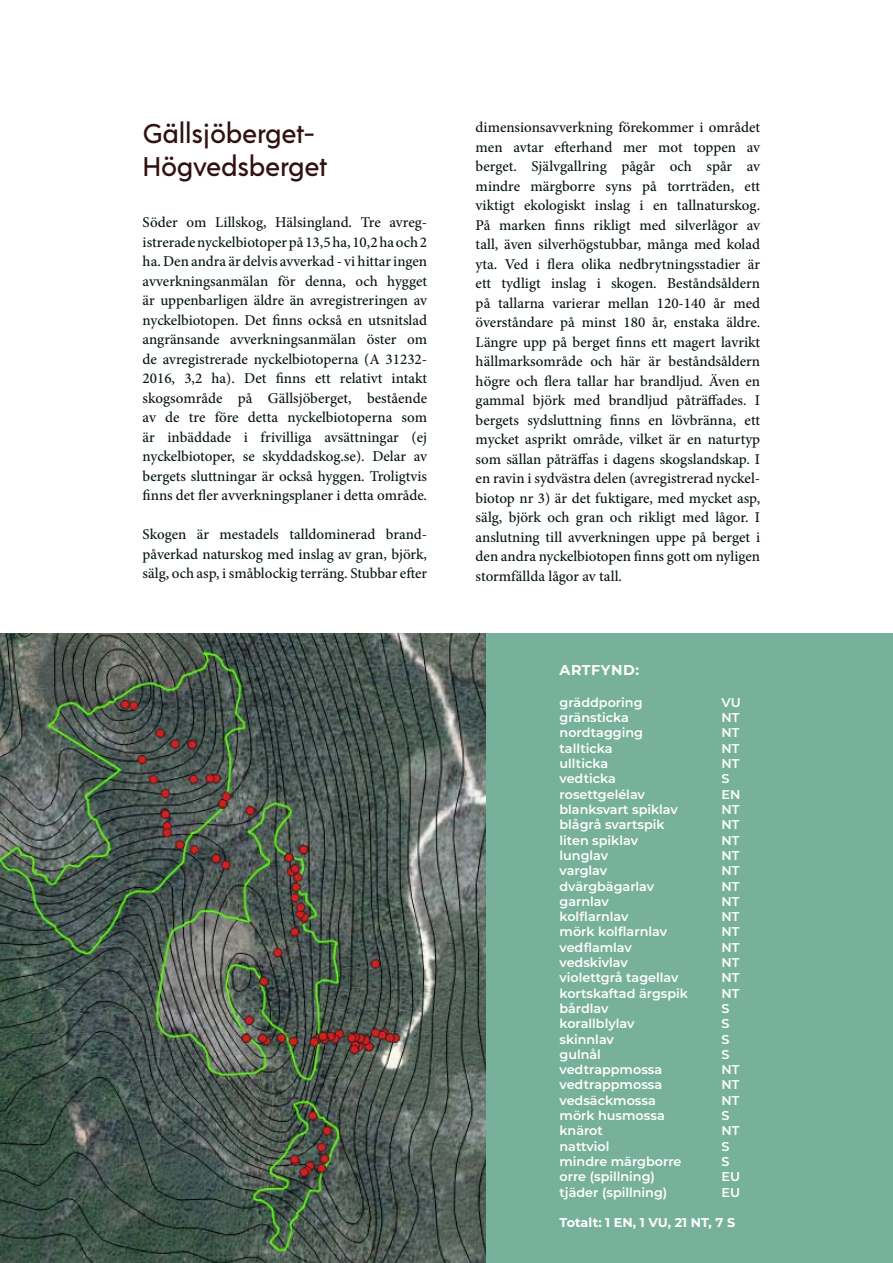
<style>
.page{position:relative;width:893px;height:1263px;background:#fff}
.page>*{position:absolute;margin:0;border:0;box-sizing:border-box;transform-origin:0 0}
.t1{font:500 27px/32.4px "Acre";letter-spacing:-.01em;color:#311010}
.t2{font:500 15px/19.5px "Minion Pro";color:#081514;text-align:justify}
.t3{font:700 14.25px "Montserrat";letter-spacing:.04em;color:#fff}
.t4{font:600 12.75px "Montserrat";color:#fff}
.t5{font:700 12.75px "Montserrat";color:#fff}
</style>
<div class="page">
<img style="left:0;top:633px;width:486px;height:630px">
<div style="left:486px;top:633px;width:407px;height:630px;background:#78b19b"></div>
<h1 class="t1" style="left:143px;top:116px;width:186px">Gällsjöberget-<br>Högvedsberget</h1>
<p class="t2" style="left:143px;top:213px;width:286px">Söder om Lillskog, Hälsingland. Tre avreg&shy;istrerade nyckelbiotoper på 13,5 ha, 10,2 ha och 2 ha. Den andra är delvis avverkad - vi hittar ingen avverkningsanmälan för denna, och hygget är uppenbarligen äldre än avregistreringen av nyckelbiotopen. Det finns också en utsnitslad angränsande avverkningsanmälan öster om de avregistrerade nyckelbiotoperna (A 31232- 2016, 3,2 ha). Det finns ett relativt intakt skogsområde på Gällsjöberget, bestående av de tre före detta nyckelbiotoperna som är inbäddade i frivilliga avsättningar (ej nyckelbiotoper, se skyddadskog.se). Delar av bergets sluttningar är också hyggen. Troligtvis finns det fler avverkningsplaner i detta område.</p>
<p class="t2" style="left:143px;top:525px;width:286px">Skogen är mestadels talldominerad brand&shy;påverkad naturskog med inslag av gran, björk, sälg, och asp, i småblockig terräng. Stubbar efter</p>
<p class="t2" style="left:476px;top:118px;width:286px">dimensionsavverkning förekommer i området men avtar efterhand mer mot toppen av berget. Självgallring pågår och spår av mindre märgborre syns på torrträden, ett viktigt ekologiskt inslag i en tallnaturskog.<br>På marken finns rikligt med silverlågor av tall, även silverhögstubbar, många med kolad yta. Ved i flera olika nedbrytningsstadier är ett tydligt inslag i skogen. Beståndsåldern på tallarna varierar mellan 120-140 år med överståndare på minst 180 år, enstaka äldre.<br>Längre upp på berget finns ett magert lavrikt hällmarksområde och här är beståndsåldern högre och flera tallar har brandljud. Även en gammal björk med brandljud påträffades. I bergets sydsluttning finns en lövbränna, ett mycket asprikt område, vilket är en naturtyp som sällan påträffas i dagens skogslandskap. I en ravin i sydvästra delen (avregistrerad nyckel&shy;biotop nr 3) är det fuktigare, med mycket asp, sälg, björk och gran och rikligt med lågor. I anslutning till avverkningen uppe på berget i den andra nyckelbiotopen finns gott om nyligen stormfällda lågor av tall.</p>
<p class="t3" style="left:560px;top:660px;width:81px">ARTFYND:</p>
<p class="t4" style="left:560px;top:693px;width:85px">gräddporing</p>
<p class="t4" style="left:722px;top:693px;width:21px">VU</p>
<p class="t4" style="left:560px;top:709px;width:71px">gränsticka</p>
<p class="t4" style="left:722px;top:709px;width:20px">NT</p>
<p class="t4" style="left:560px;top:724px;width:85px">nordtagging</p>
<p class="t4" style="left:722px;top:724px;width:20px">NT</p>
<p class="t4" style="left:560px;top:739px;width:55px">tallticka</p>
<p class="t4" style="left:721px;top:739px;width:20px">NT</p>
<p class="t4" style="left:560px;top:754px;width:50px">ullticka</p>
<p class="t4" style="left:721px;top:754px;width:20px">NT</p>
<p class="t4" style="left:560px;top:770px;width:58px">vedticka</p>
<p class="t4" style="left:722px;top:770px;width:10px">S</p>
<p class="t4" style="left:560px;top:785px;width:87px">rosettgelélav</p>
<p class="t4" style="left:722px;top:785px;width:20px">EN</p>
<p class="t4" style="left:560px;top:800px;width:120px">blanksvart spiklav</p>
<p class="t4" style="left:722px;top:800px;width:20px">NT</p>
<p class="t4" style="left:560px;top:816px;width:106px">blågrå svartspik</p>
<p class="t4" style="left:722px;top:816px;width:20px">NT</p>
<p class="t4" style="left:560px;top:831px;width:80px">liten spiklav</p>
<p class="t4" style="left:722px;top:831px;width:20px">NT</p>
<p class="t4" style="left:560px;top:846px;width:50px">lunglav</p>
<p class="t4" style="left:721px;top:846px;width:20px">NT</p>
<p class="t4" style="left:560px;top:862px;width:49px">varglav</p>
<p class="t4" style="left:721px;top:862px;width:20px">NT</p>
<p class="t4" style="left:560px;top:877px;width:96px">dvärgbägarlav</p>
<p class="t4" style="left:722px;top:877px;width:20px">NT</p>
<p class="t4" style="left:560px;top:892px;width:51px">garnlav</p>
<p class="t4" style="left:721px;top:892px;width:20px">NT</p>
<p class="t4" style="left:560px;top:907px;width:70px">kolflarnlav</p>
<p class="t4" style="left:722px;top:907px;width:20px">NT</p>
<p class="t4" style="left:560px;top:923px;width:109px">mörk kolflarnlav</p>
<p class="t4" style="left:722px;top:923px;width:20px">NT</p>
<p class="t4" style="left:560px;top:938px;width:74px">vedflamlav</p>
<p class="t4" style="left:722px;top:938px;width:20px">NT</p>
<p class="t4" style="left:560px;top:953px;width:70px">vedskivlav</p>
<p class="t4" style="left:722px;top:953px;width:20px">NT</p>
<p class="t4" style="left:560px;top:969px;width:121px">violettgrå tagellav</p>
<p class="t4" style="left:722px;top:969px;width:20px">NT</p>
<p class="t4" style="left:560px;top:984px;width:130px">kortskaftad ärgspik</p>
<p class="t4" style="left:722px;top:984px;width:20px">NT</p>
<p class="t4" style="left:560px;top:999px;width:51px">bårdlav</p>
<p class="t4" style="left:721px;top:999px;width:10px">S</p>
<p class="t4" style="left:560px;top:1015px;width:76px">korallblylav</p>
<p class="t4" style="left:722px;top:1015px;width:10px">S</p>
<p class="t4" style="left:560px;top:1030px;width:56px">skinnlav</p>
<p class="t4" style="left:722px;top:1030px;width:10px">S</p>
<p class="t4" style="left:560px;top:1045px;width:43px">gulnål</p>
<p class="t4" style="left:721px;top:1045px;width:10px">S</p>
<p class="t4" style="left:560px;top:1060px;width:104px">vedtrappmossa</p>
<p class="t4" style="left:722px;top:1060px;width:20px">NT</p>
<p class="t4" style="left:560px;top:1076px;width:104px">vedtrappmossa</p>
<p class="t4" style="left:722px;top:1076px;width:20px">NT</p>
<p class="t4" style="left:560px;top:1091px;width:98px">vedsäckmossa</p>
<p class="t4" style="left:722px;top:1091px;width:20px">NT</p>
<p class="t4" style="left:560px;top:1106px;width:107px">mörk husmossa</p>
<p class="t4" style="left:722px;top:1106px;width:10px">S</p>
<p class="t4" style="left:560px;top:1122px;width:45px">knärot</p>
<p class="t4" style="left:721px;top:1122px;width:20px">NT</p>
<p class="t4" style="left:560px;top:1137px;width:51px">nattviol</p>
<p class="t4" style="left:721px;top:1137px;width:10px">S</p>
<p class="t4" style="left:560px;top:1152px;width:124px">mindre märgborre</p>
<p class="t4" style="left:722px;top:1152px;width:10px">S</p>
<p class="t4" style="left:560px;top:1168px;width:97px">orre (spillning)</p>
<p class="t4" style="left:722px;top:1168px;width:20px">EU</p>
<p class="t4" style="left:560px;top:1183px;width:109px">tjäder (spillning)</p>
<p class="t4" style="left:722px;top:1183px;width:20px">EU</p>
<p class="t5" style="left:560px;top:1213px;width:177px">Totalt: 1 EN, 1 VU, 21 NT, 7 S</p>
</div>
